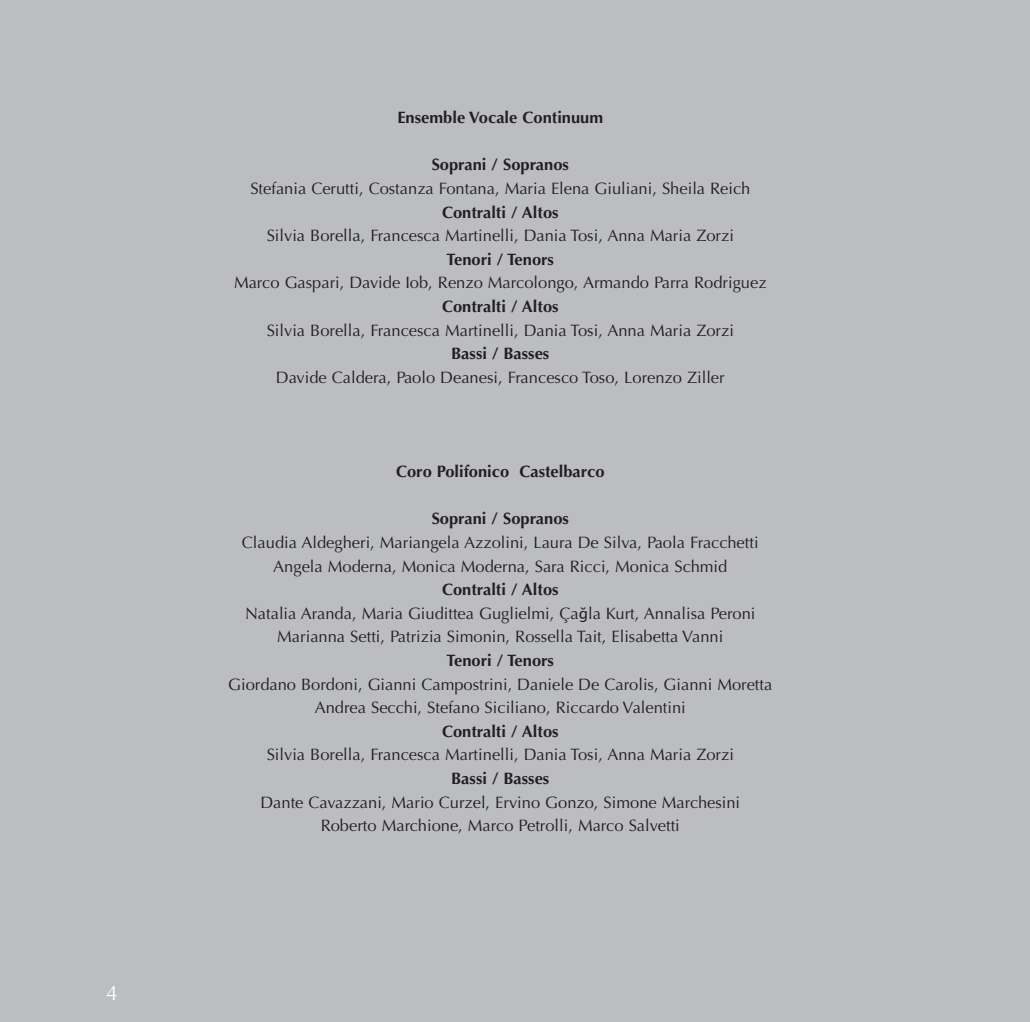
<style>
.page{position:relative;width:1030px;height:1022px;background:#fff}
.page>*{position:absolute;margin:0;border:0;box-sizing:border-box;transform-origin:0 0}
.t1{font:21px "Optima";color:#fff}
.t2{font:16.5px/23.7px "Optima";color:#231f20;text-align:center}
.t3{font:700 16.5px "Optima";color:#231f20}
.s1{font-weight:700}
.s2{font-family:"Lucida Grande";font-size:15px}
</style>
<div class="page">
<div style="left:0;top:25px;width:1029px;height:997px;background:#bcbdc0"></div>
<div style="left:0;top:0;width:1029px;height:25px;background:#bcbdc0"></div>
<p class="t1" style="left:106px;top:985px;width:13px">4</p>
<p class="t3" style="left:397px;top:111px;width:207px">Ensemble Vocale Continuum</p>
<p class="t2" style="left:234px;top:155px;width:534px"><span class="s1">Soprani / Sopranos<br></span>Stefania Cerutti, Costanza Fontana, Maria Elena Giuliani, Sheila Reich <span class="s1">Contralti / Altos<br></span>Silvia Borella, Francesca Martinelli, Dania Tosi, Anna Maria Zorzi<br><span class="s1">Tenori / Tenors<br></span>Marco Gaspari, Davide Iob, Renzo Marcolongo, Armando Parra Rodriguez <span class="s1">Contralti / Altos<br></span>Silvia Borella, Francesca Martinelli, Dania Tosi, Anna Maria Zorzi<br><span class="s1">Bassi / Basses<br></span>Davide Caldera, Paolo Deanesi, Francesco Toso, Lorenzo Ziller</p>
<p class="t3" style="left:396px;top:465px;width:210px">Coro Polifonico Castelbarco</p>
<p class="t2" style="left:228px;top:509px;width:545px"><span class="s1">Soprani / Sopranos<br></span>Claudia Aldegheri, Mariangela Azzolini, Laura De Silva, Paola Fracchetti Angela Moderna, Monica Moderna, Sara Ricci, Monica Schmid<br><span class="s1">Contralti / Altos<br></span>Natalia Aranda, Maria Giudittea Guglielmi, Ça<span class="s2">ğ</span>la Kurt, Annalisa Peroni Marianna Setti, Patrizia Simonin, Rossella Tait, Elisabetta Vanni<br><span class="s1">Tenori / Tenors<br></span>Giordano Bordoni, Gianni Campostrini, Daniele De Carolis, Gianni Moretta Andrea Secchi, Stefano Siciliano, Riccardo Valentini<br><span class="s1">Contralti / Altos<br></span>Silvia Borella, Francesca Martinelli, Dania Tosi, Anna Maria Zorzi<br><span class="s1">Bassi / Basses<br></span>Dante Cavazzani, Mario Curzel, Ervino Gonzo, Simone Marchesini<br>Roberto Marchione, Marco Petrolli, Marco Salvetti</p>
</div>
